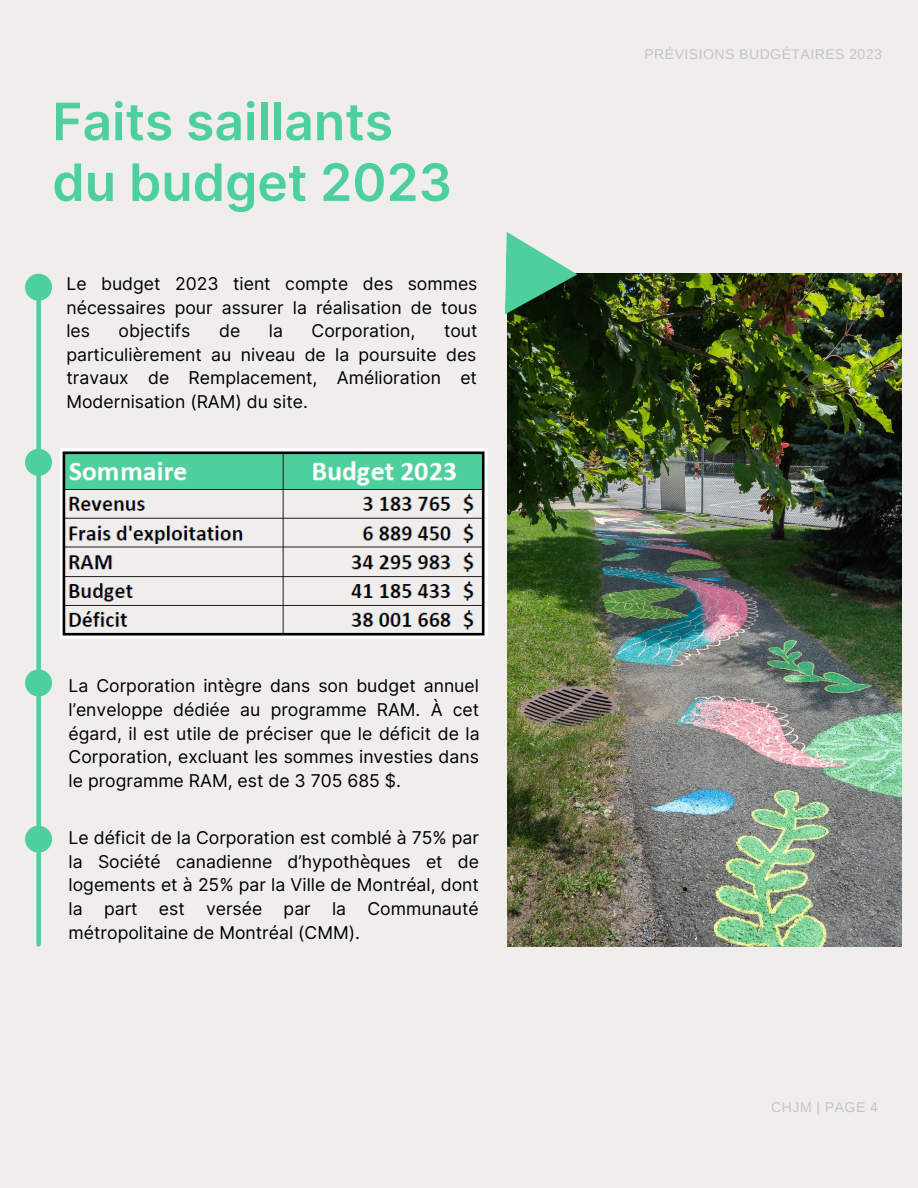
<style>
.page{position:relative;width:918px;height:1188px;background:#f0eeed}
.page>*{position:absolute;margin:0;border:0;box-sizing:border-box;transform-origin:0 0}
.t1{font:600 51.45px/60.8px "Inter";color:#4dcf9e}
.t2{font:17.7px/23.7px "Inter";color:#000;text-align:justify}
.t3{font:14.1px "Liberation Sans";letter-spacing:.03em;color:#c4c4c4}
</style>
<div class="page">
<img style="left:508px;top:274px;width:393px;height:672px">
<div style="left:36px;top:290px;width:5px;height:654px;background:#4dcf9e"></div>
<div style="left:25px;top:449px;width:27px;height:27px;background:#4dcf9e;border-radius:50%"></div>
<div style="left:25px;top:274px;width:27px;height:27px;background:#4dcf9e;border-radius:50%"></div>
<div style="left:25px;top:669px;width:27px;height:27px;background:#4dcf9e;border-radius:50%"></div>
<div style="left:25px;top:826px;width:27px;height:27px;background:#4dcf9e;border-radius:50%"></div>
<svg style="left:505px;top:232px;width:73px;height:84px"></svg>
<img style="left:60px;top:449px;width:428px;height:190px">
<h1 class="t1" style="left:52px;top:91px;width:401px">Faits saillants du budget 2023</h1>
<p class="t2" style="left:66px;top:272px;width:413px">Le budget 2023 tient compte des sommes nécessaires pour assurer la réalisation de tous les</p>
<p class="t2" style="left:119px;top:319px;width:73px">objectifs</p>
<p class="t2" style="left:219px;top:319px;width:23px">de</p>
<p class="t2" style="left:269px;top:319px;width:16px">la</p>
<p class="t2" style="left:312px;top:319px;width:105px">Corporation,</p>
<p class="t2" style="left:66px;top:319px;width:413px;text-indent:378px">tout particulièrement au niveau de la poursuite des travaux de Remplacement, Amélioration et Modernisation (RAM) du site.</p>
<p class="t2" style="left:69px;top:674px;width:413px">La Corporation intègre dans son budget annuel l’enveloppe dédiée au programme RAM. À cet égard, il est utile de préciser que le déficit de la Corporation, excluant les sommes investies dans le programme RAM, est de 3 705 685 $.</p>
<p class="t2" style="left:69px;top:826px;width:412px">Le déficit de la Corporation est comblé à 75% par la Société canadienne d’hypothèques et de logements et à 25% par la Ville de Montréal, dont la part est versée par la Communauté métropolitaine de Montréal (CMM).</p>
<p class="t3" style="left:644px;top:47px;width:239px">PRÉVISIONS BUDGÉTAIRES 2023</p>
<p class="t3" style="left:771px;top:1099px;width:108px">CHJM | PAGE 4</p>
</div>
